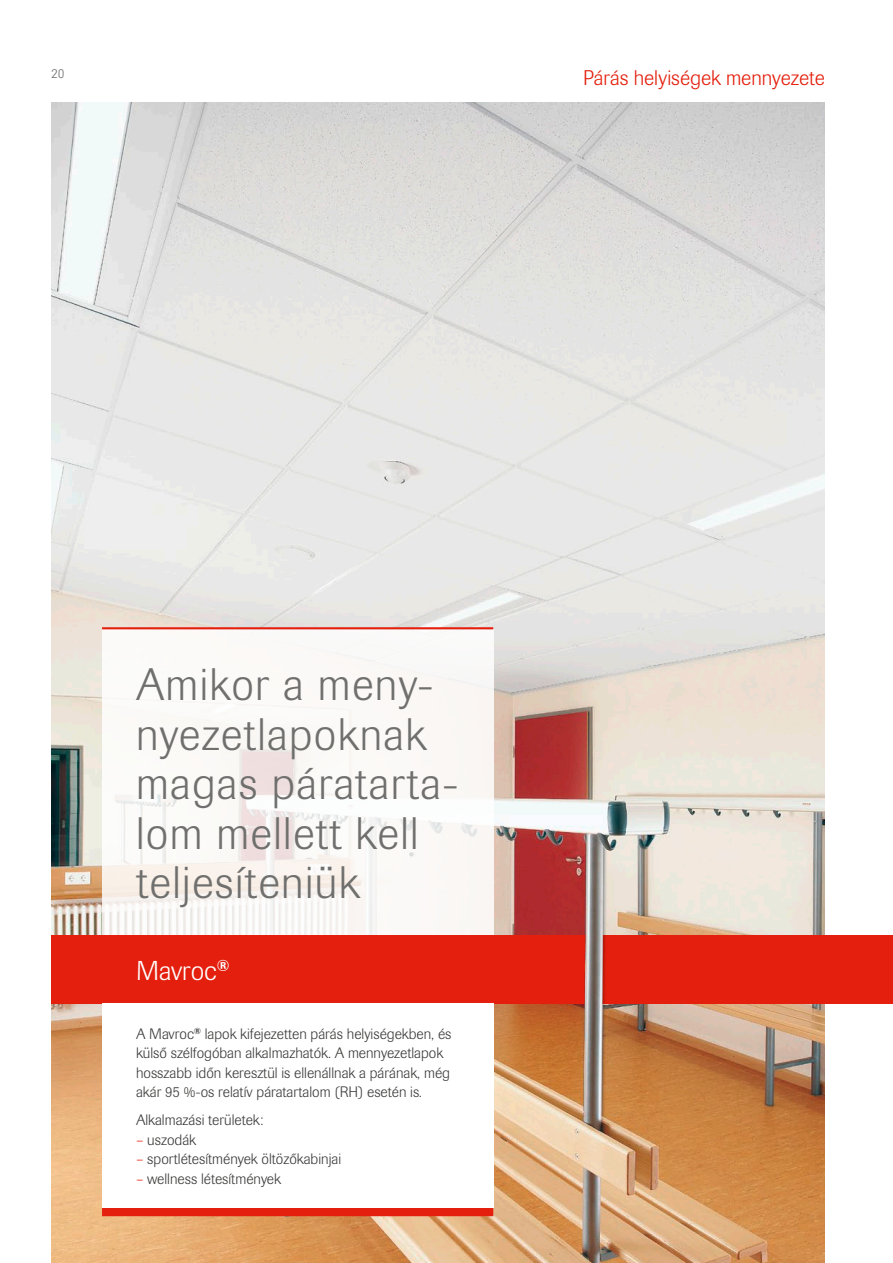
<style>
.page{position:relative;width:893px;height:1263px;background:#fff}
.page>*{position:absolute;margin:0;border:0;box-sizing:border-box;transform-origin:0 0}
.t1{font:300 45px/49.5px "Imago Pro";letter-spacing:.03em;color:#6f6f6e}
.t2{font:300 27px "Imago Pro";color:#fff}
.t3{font:300 21px "Imago Pro";color:#e41f0d}
.t4{font:300 15px/19.5px "Imago Pro";color:#3b3b3a}
.t5{font:300 13.5px "Imago Pro";color:#6f6f6e}
.s1{color:#e41f0d}
</style>
<div class="page">
<img style="left:51px;top:102px;width:774px;height:1161px">
<svg style="left:102px;top:629px;width:391px;height:306px"></svg>
<hr style="left:102px;top:627px;width:391px;height:2px;background:#e41f0d">
<div style="left:51px;top:935px;width:842px;height:68px;background:#e41f0d"></div>
<div style="left:102px;top:1208px;width:391px;height:8px;background:#e41f0d"></div>
<div style="left:102px;top:1003px;width:391px;height:205px;background:#fff"></div>
<p class="t5" style="left:51px;top:65px;width:15px">20</p>
<h3 class="t3" style="left:583px;top:64px;width:243px">Párás helyiségek mennyezete</h3>
<h1 class="t1" style="left:136px;top:659px;width:324px">Amikor a meny&shy;nyezetlapoknak magas páratarta&shy;lom mellett kell teljesíteniük</h1>
<h2 class="t2" style="left:136px;top:953px;width:95px">Mavroc<sup>®</sup></h2>
<p class="t4" style="left:136px;top:1023px;width:317px">A Mavroc<sup>®</sup> lapok kifejezetten párás helyiségekben, és külső szélfogóban alkalmazhatók. A mennyezetlapok hosszabb időn keresztül is ellenállnak a párának, még akár 95 %-os relatív páratartalom (RH) esetén is.</p>
<p class="t4" style="left:136px;top:1110px;width:129px">Alkalmazási területek:</p>
<p class="t4" style="left:136px;top:1129px;width:61px"><span class="s1">–</span> uszodák</p>
<p class="t4" style="left:136px;top:1149px;width:207px"><span class="s1">–</span> sportlétesítmények öltözőkabinjai</p>
<p class="t4" style="left:136px;top:1168px;width:146px"><span class="s1">–</span> wellness létesítmények</p>
</div>
